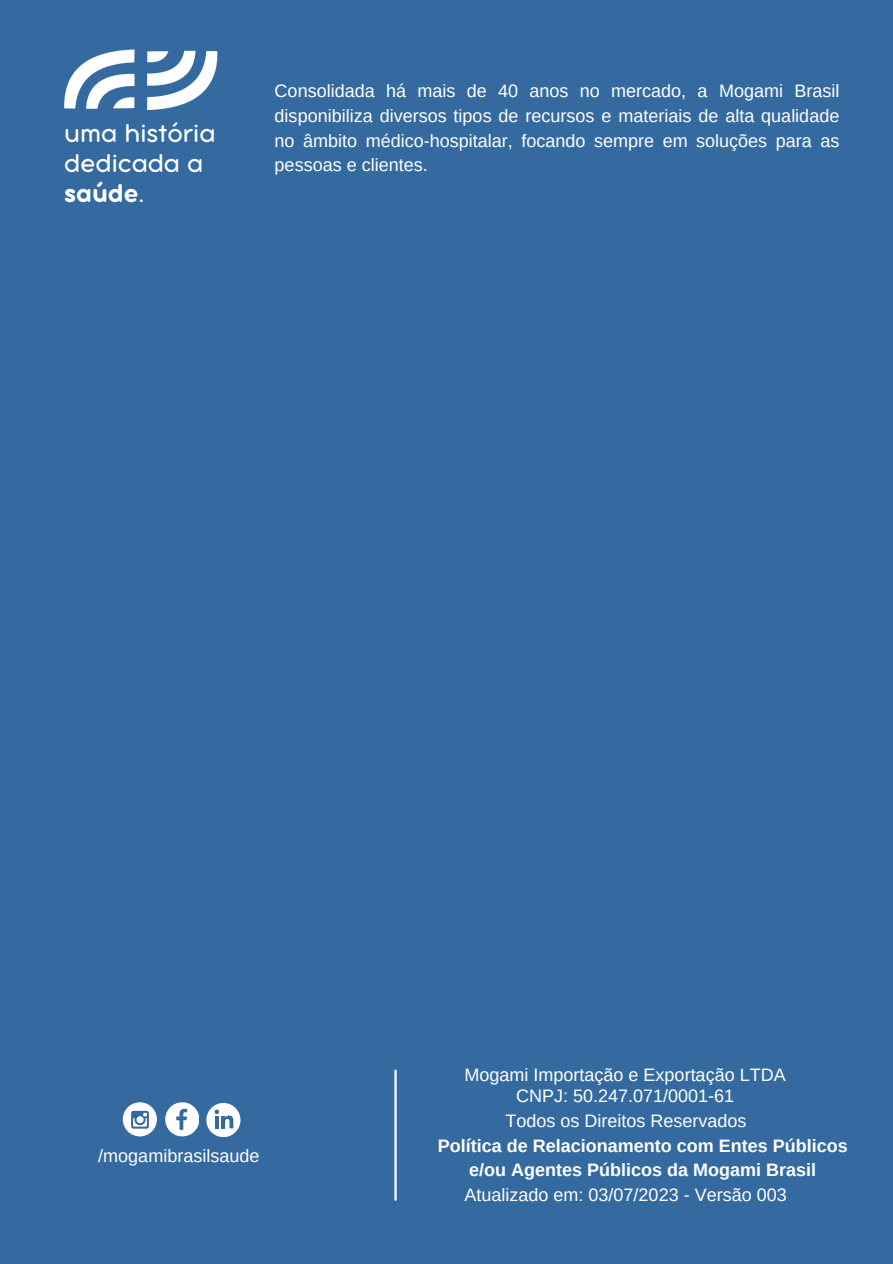
<style>
.page{position:relative;width:893px;height:1264px;background:#fff}
.page>*{position:absolute;margin:0;border:0;box-sizing:border-box;transform-origin:0 0}
.t1{font:27.9px/30.3px "Aristotelica Pro Tx";color:#fff}
.t2{font:18px/24.8px "Arimo";color:#fff;text-align:justify}
.t3{font:700 18px/24.8px "Arimo";color:#fff;text-align:center}
.s1{font-family:"Aristotelica Pro Tx Bld"}
</style>
<div class="page">
<div style="left:0;top:0;width:892px;height:1263px;background:#346aa0"></div>
<img style="left:64px;top:49px;width:154px;height:62px">
<hr style="left:394px;top:1070px;width:2px;height:129px;background:#fff">
<svg style="left:206px;top:1103px;width:34px;height:33px"></svg>
<svg style="left:165px;top:1102px;width:34px;height:34px"></svg>
<div style="left:123px;top:1102px;width:33px;height:34px;background:#fff;border-radius:50%"></div>
<svg style="left:131px;top:1110px;width:18px;height:18px"></svg>
<p class="t1" style="left:64px;top:120px;width:153px">uma história dedicada a <span class="s1">saúde</span>.</p>
<p class="t2" style="left:274px;top:78px;width:566px">Consolidada há mais de 40 anos no mercado, a Mogami Brasil disponibiliza diversos tipos de recursos e materiais de alta qualidade no âmbito médico-hospitalar, focando sempre em soluções para as pessoas e clientes.</p>
<p class="t2" style="left:98px;top:1143px;width:163px">/mogamibrasilsaude</p>
<p class="t2" style="left:464px;top:1062px;width:322px">Mogami Importação e Exportação LTDA</p>
<p class="t2" style="left:516px;top:1083px;width:220px">CNPJ: 50.247.071/0001-61</p>
<p class="t2" style="left:505px;top:1108px;width:242px">Todos os Direitos Reservados</p>
<p class="t3" style="left:438px;top:1132px;width:411px">Política de Relacionamento com Entes Públicos e/ou Agentes Públicos da Mogami Brasil</p>
<h2 class="t2" style="left:464px;top:1182px;width:323px">Atualizado em: 03/07/2023 - Versão 003</h2>
</div>
